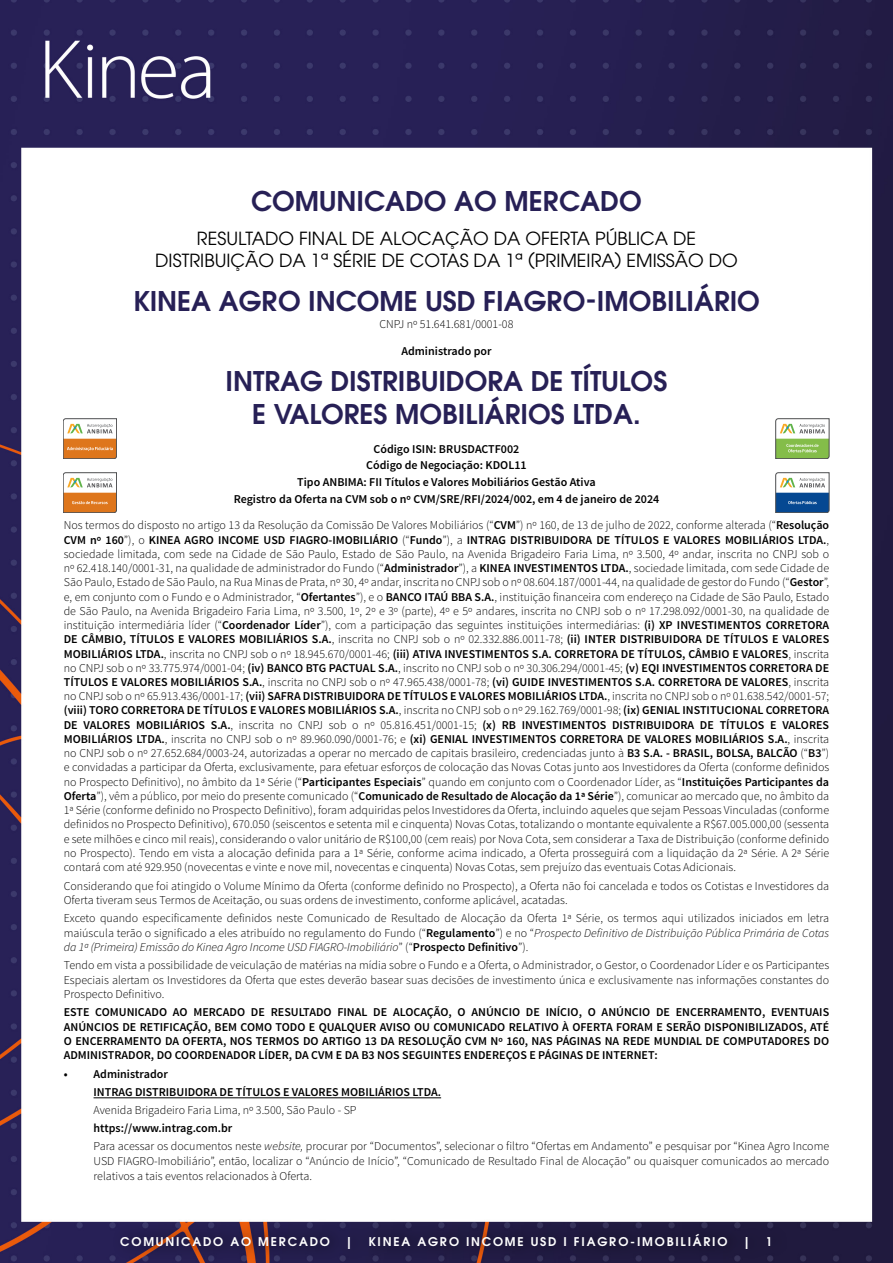
<style>
.page{position:relative;width:893px;height:1263px;background:#fff}
.page>*{position:absolute;margin:0;border:0;box-sizing:border-box;transform-origin:0 0}
.t1{font:600 27px/32.4px "ITC Avant Garde Pro";color:#272056;text-align:center}
.t2{font:18px/21.6px "ITC Avant Garde Pro";color:#000;text-align:center}
.t3{font:300 12px/14.2px "Source Sans Pro";color:#000;text-align:justify}
.t4{font:600 12px/16.8px "Source Sans Pro";color:#000;text-align:center}
.t5{font:600 12px "ITC Avant Garde Pro";letter-spacing:.15em;color:#fff}
.s1{font-weight:600}
.s2{font-style:italic}
</style>
<div class="page">
<img style="left:0;top:0;width:893px;height:1263px">
<div style="left:111px;top:1221px;width:678px;height:41px;background:#000;opacity:.75"></div>
<hr style="left:94px;top:1097px;width:347px;height:1px;background:#000">
<svg style="left:63px;top:419px;width:54px;height:40px"></svg>
<svg style="left:63px;top:473px;width:54px;height:40px"></svg>
<svg style="left:776px;top:419px;width:53px;height:40px"></svg>
<svg style="left:776px;top:473px;width:53px;height:40px"></svg>
<h1 class="t1" style="left:251px;top:185px;width:392px">COMUNICADO AO MERCADO</h1>
<h2 class="t2" style="left:155px;top:227px;width:584px">RESULTADO FINAL DE ALOCAÇÃO DA OFERTA PÚBLICA DE<br>DISTRIBUIÇÃO DA 1ª SÉRIE DE COTAS DA 1ª (PRIMEIRA) EMISSÃO DO</h2>
<h1 class="t1" style="left:133px;top:284px;width:628px">KINEA AGRO INCOME USD FIAGRO-IMOBILIÁRIO</h1>
<p class="t3" style="left:379px;top:317px;width:135px">CNPJ nº 51.641.681/0001-08</p>
<p class="t4" style="left:401px;top:343px;width:92px">Administrado por</p>
<h1 class="t1" style="left:226px;top:365px;width:443px">INTRAG DISTRIBUIDORA DE TÍTULOS<br>E VALORES MOBILIÁRIOS LTDA.</h1>
<p class="t4" style="left:234px;top:441px;width:427px">Código ISIN: BRUSDACTF002<br>Código de Negociação: KDOL11<br>Tipo ANBIMA: FII Títulos e Valores Mobiliários Gestão Ativa<br>Registro da Oferta na CVM sob o nº CVM/SRE/RFI/2024/002, em 4 de janeiro de 2024</p>
<p class="t3" style="left:64px;top:518px;width:767px">Nos termos do disposto no artigo 13 da Resolução da Comissão De Valores Mobiliários (“<span class="s1">CVM</span>”) nº 160, de 13 de julho de 2022, conforme alterada (“<span class="s1">Resolução CVM nº 160</span>”), o <span class="s1">KINEA AGRO INCOME USD FIAGRO-IMOBILIÁRIO</span> (“<span class="s1">Fundo</span>”), a <span class="s1">INTRAG DISTRIBUIDORA DE TÍTULOS E VALORES MOBILIÁRIOS LTDA.</span>, sociedade limitada, com sede na Cidade de São Paulo, Estado de São Paulo, na Avenida Brigadeiro Faria Lima, nº 3.500, 4º andar, inscrita no CNPJ sob o nº 62.418.140/0001-31, na qualidade de administrador do Fundo (“<span class="s1">Administrador</span>”), a <span class="s1">KINEA INVESTIMENTOS LTDA.</span>, sociedade limitada, com sede Cidade de São Paulo, Estado de São Paulo, na Rua Minas de Prata, nº 30, 4º andar, inscrita no CNPJ sob o nº 08.604.187/0001-44, na qualidade de gestor do Fundo (“<span class="s1">Gestor</span>”, e, em conjunto com o Fundo e o Administrador, “<span class="s1">Ofertantes</span>”), e o <span class="s1">BANCO ITAÚ BBA S.A.</span>, instituição financeira com endereço na Cidade de São Paulo, Estado de São Paulo, na Avenida Brigadeiro Faria Lima, nº 3.500, 1º, 2º e 3º (parte), 4º e 5º andares, inscrita no CNPJ sob o nº 17.298.092/0001-30, na qualidade de instituição intermediária líder (“<span class="s1">Coordenador Líder</span>”), com a participação das seguintes instituições intermediárias: <span class="s1">(i) XP INVESTIMENTOS CORRETORA DE CÂMBIO, TÍTULOS E VALORES MOBILIÁRIOS S.A.</span>, inscrita no CNPJ sob o nº 02.332.886.0011-78; <span class="s1">(ii) INTER DISTRIBUIDORA DE TÍTULOS E VALORES MOBILIÁRIOS LTDA.</span>, inscrita no CNPJ sob o nº 18.945.670/0001-46; <span class="s1">(iii) ATIVA INVESTIMENTOS S.A. CORRETORA DE TÍTULOS, CÂMBIO E VALORES</span>, inscrita no CNPJ sob o nº 33.775.974/0001-04; <span class="s1">(iv) BANCO BTG PACTUAL S.A.</span>, inscrito no CNPJ sob o nº 30.306.294/0001-45; <span class="s1">(v) EQI INVESTIMENTOS CORRETORA DE TÍTULOS E VALORES MOBILIÁRIOS S.A.</span>, inscrita no CNPJ sob o nº 47.965.438/0001-78; <span class="s1">(vi) GUIDE INVESTIMENTOS S.A. CORRETORA DE VALORES</span>, inscrita no CNPJ sob o nº 65.913.436/0001-17; <span class="s1">(vii) SAFRA DISTRIBUIDORA DE TÍTULOS E VALORES MOBILIÁRIOS LTDA.</span>, inscrita no CNPJ sob o nº 01.638.542/0001-57; <span class="s1">(viii) TORO CORRETORA DE TÍTULOS E VALORES MOBILIÁRIOS S.A.</span>, inscrita no CNPJ sob o nº 29.162.769/0001-98; <span class="s1">(ix) GENIAL INSTITUCIONAL CORRETORA DE VALORES MOBILIÁRIOS S.A.</span>, inscrita no CNPJ sob o nº 05.816.451/0001-15; <span class="s1">(x) RB INVESTIMENTOS DISTRIBUIDORA DE TÍTULOS E VALORES MOBILIÁRIOS LTDA.</span>, inscrita no CNPJ sob o nº 89.960.090/0001-76; e <span class="s1">(xi) GENIAL INVESTIMENTOS CORRETORA DE VALORES MOBILIÁRIOS S.A.</span>, inscrita no CNPJ sob o nº 27.652.684/0003-24, autorizadas a operar no mercado de capitais brasileiro, credenciadas junto à <span class="s1">B3 S.A. - BRASIL, BOLSA, BALCÃO</span> (“<span class="s1">B3</span>”) e convidadas a participar da Oferta, exclusivamente, para efetuar esforços de colocação das Novas Cotas junto aos Investidores da Oferta (conforme definidos no Prospecto Definitivo), no âmbito da 1ª Série (“<span class="s1">Participantes Especiais</span>” quando em conjunto com o Coordenador Líder, as “<span class="s1">Instituições Participantes da Oferta</span>”), vêm a público, por meio do presente comunicado (“<span class="s1">Comunicado de Resultado de Alocação da 1ª Série</span>”), comunicar ao mercado que, no âmbito da 1ª Série (conforme definido no Prospecto Definitivo), foram adquiridas pelos Investidores da Oferta, incluindo aqueles que sejam Pessoas Vinculadas (conforme definidos no Prospecto Definitivo), 670.050 (seiscentos e setenta mil e cinquenta) Novas Cotas, totalizando o montante equivalente a R$67.005.000,00 (sessenta e sete milhões e cinco mil reais), considerando o valor unitário de R$100,00 (cem reais) por Nova Cota, sem considerar a Taxa de Distribuição (conforme definido no Prospecto). Tendo em vista a alocação definida para a 1ª Série, conforme acima indicado, a Oferta prosseguirá com a liquidação da 2ª Série. A 2ª Série contará com até 929.950 (novecentas e vinte e nove mil, novecentas e cinquenta) Novas Cotas, sem prejuízo das eventuais Cotas Adicionais.</p>
<p class="t3" style="left:64px;top:879px;width:767px">Considerando que foi atingido o Volume Mínimo da Oferta (conforme definido no Prospecto), a Oferta não foi cancelada e todos os Cotistas e Investidores da<br>Oferta tiveram seus Termos de Aceitação, ou suas ordens de investimento, conforme aplicável, acatadas.</p>
<p class="t3" style="left:64px;top:911px;width:767px">Exceto quando especificamente definidos neste Comunicado de Resultado de Alocação da Oferta 1ª Série, os termos aqui utilizados iniciados em letra maiúscula terão o significado a eles atribuído no regulamento do Fundo (“<span class="s1">Regulamento</span>”) e no “<span class="s2">Prospecto Definitivo de Distribuição Pública Primária de Cotas da 1ª (Primeira) Emissão do Kinea Agro Income USD FIAGRO-Imobiliário</span>” (“<span class="s1">Prospecto Definitivo</span>”).</p>
<p class="t3" style="left:64px;top:958px;width:767px">Tendo em vista a possibilidade de veiculação de matérias na mídia sobre o Fundo e a Oferta, o Administrador, o Gestor, o Coordenador Líder e os Participantes Especiais alertam os Investidores da Oferta que estes deverão basear suas decisões de investimento única e exclusivamente nas informações constantes do Prospecto Definitivo.</p>
<p class="t4" style="left:64px;top:1006px;width:767px;line-height:14.2px;text-align:justify">ESTE COMUNICADO AO MERCADO DE RESULTADO FINAL DE ALOCAÇÃO, O ANÚNCIO DE INÍCIO, O ANÚNCIO DE ENCERRAMENTO, EVENTUAIS ANÚNCIOS DE RETIFICAÇÃO, BEM COMO TODO E QUALQUER AVISO OU COMUNICADO RELATIVO À OFERTA FORAM E SERÃO DISPONIBILIZADOS, ATÉ O ENCERRAMENTO DA OFERTA, NOS TERMOS DO ARTIGO 13 DA RESOLUÇÃO CVM Nº 160, NAS PÁGINAS NA REDE MUNDIAL DE COMPUTADORES DO ADMINISTRADOR, DO COORDENADOR LÍDER, DA CVM E DA B3 NOS SEGUINTES ENDEREÇOS E PÁGINAS DE INTERNET:</p>
<p class="t4" style="left:94px;top:1066px;width:349px;line-height:18px;text-align:left;text-indent:-30px">• Administrador<br>INTRAG DISTRIBUIDORA DE TÍTULOS E VALORES MOBILIÁRIOS LTDA.</p>
<p class="t3" style="left:94px;top:1103px;width:265px">Avenida Brigadeiro Faria Lima, nº 3.500, São Paulo - SP</p>
<p class="t3" style="left:94px;top:1119px;width:737px;line-height:18px"><span class="s1">https://www.intrag.com.br<br></span>Para acessar os documentos neste <span class="s2">website,</span> procurar por “Documentos”, selecionar o filtro “Ofertas em Andamento” e pesquisar por “Kinea Agro Income</p>
<p class="t3" style="left:94px;top:1154px;width:737px;line-height:15px">USD FIAGRO-Imobiliário”, então, localizar o “Anúncio de Início”, “Comunicado de Resultado Final de Alocação” ou quaisquer comunicados ao mercado relativos a tais eventos relacionados à Oferta.</p>
<p class="t5" style="left:120px;top:1234px;width:211px">COMUNICADO AO MERCADO</p>
<p class="t5" style="left:346px;top:1234px;width:9px">|</p>
<p class="t5" style="left:368px;top:1234px;width:361px">KINEA AGRO INCOME USD I FIAGRO-IMOBILIÁRIO</p>
<p class="t5" style="left:743px;top:1234px;width:9px">|</p>
<p class="t5" style="left:766px;top:1234px;width:8px">1</p>
</div>
